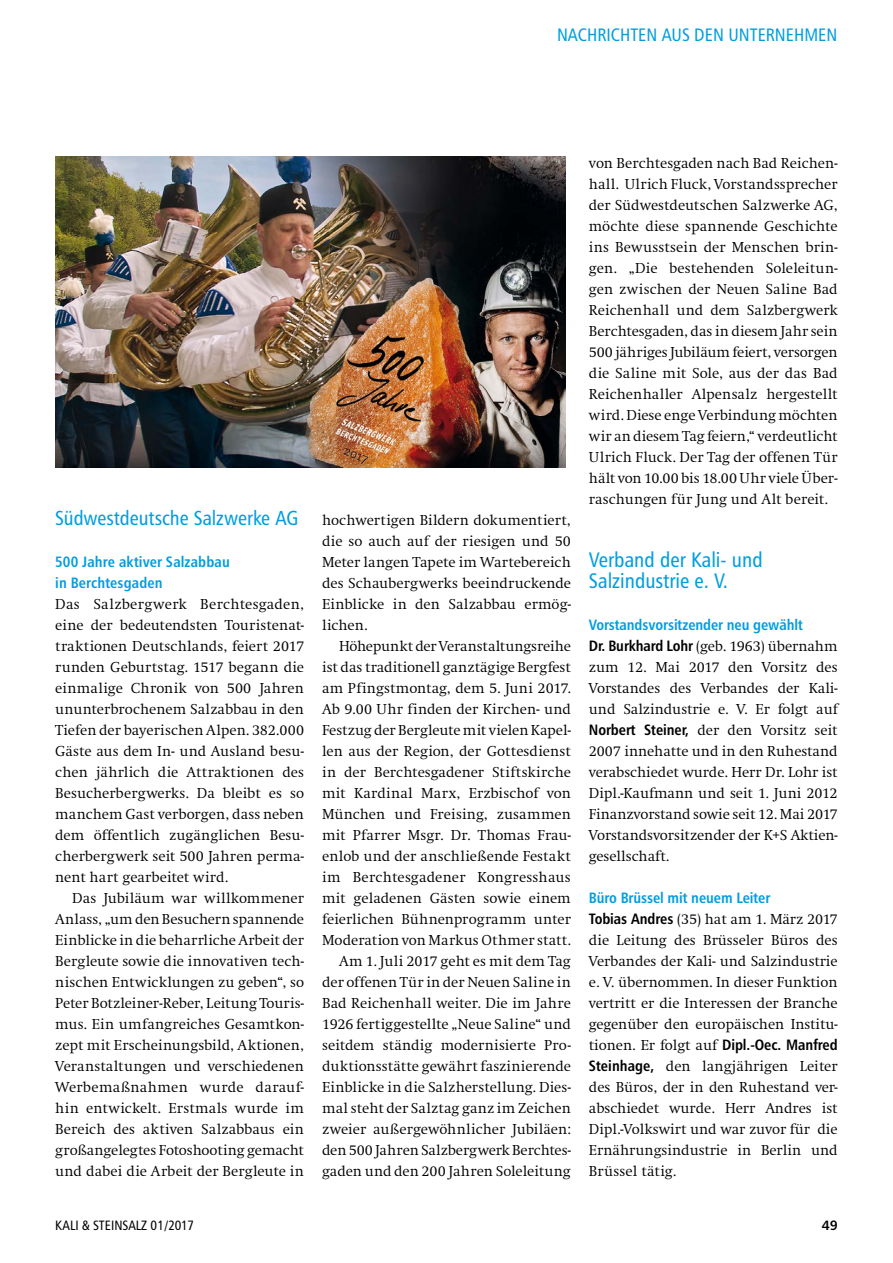
<style>
.page{position:relative;width:893px;height:1263px;background:#fff}
.page>*{position:absolute;margin:0;border:0;box-sizing:border-box;transform-origin:0 0}
.t1{font:21px/21px "Humanist 777 BT Roman Condensed B";color:#009ee0}
.t2{font:20.25px "Humanist 777 BT Roman Condensed B";letter-spacing:-.005em;color:#009ee0}
.t3{font:18px "Humanist 777 BT Roman Condensed B";color:#009ee0}
.t4{font:300 15px/21px "Swift EF";color:#000;text-align:justify}
.t5{font:15px/21px "Humanist 777 BT Bold Condensed B";letter-spacing:-.005em;color:#009ee0}
.t6{font:13.5px "Humanist 777 BT Roman Condensed B";color:#000}
.t7{font:13.5px "Humanist 777 BT Bold B";color:#000}
.s1{font-family:"Humanist 777 BT Bold Condensed B";font-weight:400}
</style>
<div class="page">
<img style="left:55px;top:156px;width:511px;height:312px">
<p class="t3" style="left:557px;top:24px;width:279px">Nachrichten aus den untern ehmen</p>
<h2 class="t2" style="left:55px;top:505px;width:244px">Südwestdeutsche Salzwerke AG</h2>
<p class="t5" style="left:55px;top:551px;width:176px">500 Jahre aktiver Salzabbau in Berchtesgaden</p>
<p class="t4" style="left:55px;top:594px;width:250px">Das Salzbergwerk Berchtesgaden, eine der bedeutendsten Touristenat&shy;traktionen Deutschlands, feiert 2017 runden Geburtstag. 1517 begann die einmalige Chronik von 500 Jahren ununterbrochenem Salzabbau in den Tiefen der bayerischen Alpen. 382.000<br>Gäste aus dem In- und Ausland besu&shy;chen jährlich die Attraktionen des Besucherbergwerks. Da bleibt es so manchem Gast verborgen, dass neben dem öffentlich zugänglichen Besu&shy;cherbergwerk seit 500 Jahren perma&shy;nent hart gearbeitet wird.</p>
<p class="t4" style="left:55px;top:888px;width:250px;text-indent:17px">Das Jubiläum war willkommener Anlass, „um den Besuchern spannende Einblicke in die beharrliche Arbeit der Bergleute sowie die innovativen tech&shy;nischen Entwicklungen zu geben“, so Peter Botzleiner-Reber, Leitung Touris&shy;mus. Ein umfangreiches Gesamtkon&shy;zept mit Erscheinungsbild, Aktionen, Veranstaltungen und verschiedenen Werbemaßnahmen wurde darauf&shy;hin entwickelt. Erstmals wurde im Bereich des aktiven Salzabbaus ein großangelegtes Fotoshooting gemacht und dabei die Arbeit der Bergleute in</p>
<p class="t4" style="left:322px;top:510px;width:250px">hochwertigen Bildern dokumentiert, die so auch auf der riesigen und 50<br>Meter langen Tapete im Wartebereich des Schaubergwerks beeindruckende Einblicke in den Salzabbau ermög&shy;lichen.</p>
<p class="t4" style="left:322px;top:636px;width:250px;text-align:right">Höhepunkt der Veranstaltungsreihe ist das traditionell ganztägige Bergfest am Pfingstmontag, dem 5. Juni 2017.<br>Ab 9.00 Uhr finden der Kirchen- und Festzug der Bergleute mit vielen Kapel&shy;len aus der Region, der Gottesdienst in der Berchtesgadener Stiftskirche mit Kardinal Marx, Erzbischof von München und Freising, zusammen mit Pfarrer Msgr. Dr. Thomas Frau&shy;enlob und der anschließende Festakt im Berchtesgadener Kongresshaus mit geladenen Gästen sowie einem feierlichen Bühnenprogramm unter Moderation von Markus Othmer statt.<br>Am 1. Juli 2017 geht es mit dem Tag der offenen Tür in der Neuen Saline in Bad Reichenhall weiter. Die im Jahre 1926 fertiggestellte „Neue Saline“ und seitdem ständig modernisierte Pro&shy;duktionsstätte gewährt faszinierende Einblicke in die Salzherstellung. Dies&shy;mal steht der Salztag ganz im Zeichen zweier außergewöhnlicher Jubiläen: den 500 Jahren Salzbergwerk Berchtes&shy;gaden und den 200 Jahren Soleleitung</p>
<p class="t4" style="left:589px;top:153px;width:250px">von Berchtesgaden nach Bad Reichen&shy;hall. Ulrich Fluck, Vorstandssprecher der Südwestdeutschen Salzwerke AG, möchte diese spannende Geschichte ins Bewusstsein der Menschen brin&shy;gen. „Die bestehenden Soleleitun&shy;gen zwischen der Neuen Saline Bad Reichenhall und dem Salzbergwerk Berchtesgaden, das in diesem Jahr sein 500 jähriges Jubiläum feiert, versorgen die Saline mit Sole, aus der das Bad Reichenhaller Alpensalz hergestellt wird. Diese enge Verbindung möchten wir an diesem Tag feiern,“ verdeutlicht Ulrich Fluck. Der Tag der offenen Tür hält von 10.00 bis 18.00 Uhr viele Über&shy;raschungen für Jung und Alt bereit.</p>
<h1 class="t1" style="left:589px;top:549px;width:175px">Verband der Kali- und<br>Salzindustrie e. V.</h1>
<p class="t5" style="left:589px;top:614px;width:216px">Vorstandsvorsitzender neu gewählt</p>
<p class="t4" style="left:589px;top:636px;width:250px"><span class="s1">Dr. Burkhard Lohr</span> (geb. 1963) übernahm zum 12. Mai 2017 den Vorsitz des Vorstandes des Verbandes der Kali&shy;und Salzindustrie e. V. Er folgt auf <span class="s1">Norbert Steiner,</span> der den Vorsitz seit 2007 innehatte und in den Ruhestand verabschiedet wurde. Herr Dr. Lohr ist Dipl.-Kaufmann und seit 1. Juni 2012<br>Finanzvorstand sowie seit 12. Mai 2017<br>Vorstandsvorsitzender der K+S Aktien&shy;gesellschaft.</p>
<p class="t5" style="left:589px;top:887px;width:183px">Büro Brüssel mit neuem Leiter</p>
<p class="t4" style="left:589px;top:909px;width:250px"><span class="s1">Tobias Andres</span> (35) hat am 1. März 2017 die Leitung des Brüsseler Büros des Verbandes der Kali- und Salzindustrie e. V. übernommen. In dieser Funktion vertritt er die Interessen der Branche gegenüber den europäischen Institu&shy;tionen. Er folgt auf <span class="s1">Dipl.-Oec. Manfred Steinhage,</span> den langjährigen Leiter des Büros, der in den Ruhestand ver&shy;abschiedet wurde. Herr Andres ist Dipl.-Volkswirt und war zuvor für die Ernährungsindustrie in Berlin und Brüssel tätig.</p>
<p class="t6" style="left:55px;top:1216px;width:67px">Kali &amp; Steinsal</p>
<p class="t6" style="left:141px;top:1216px;width:54px">z 01/2017</p>
<p class="t7" style="left:822px;top:1216px;width:18px">49</p>
</div>
